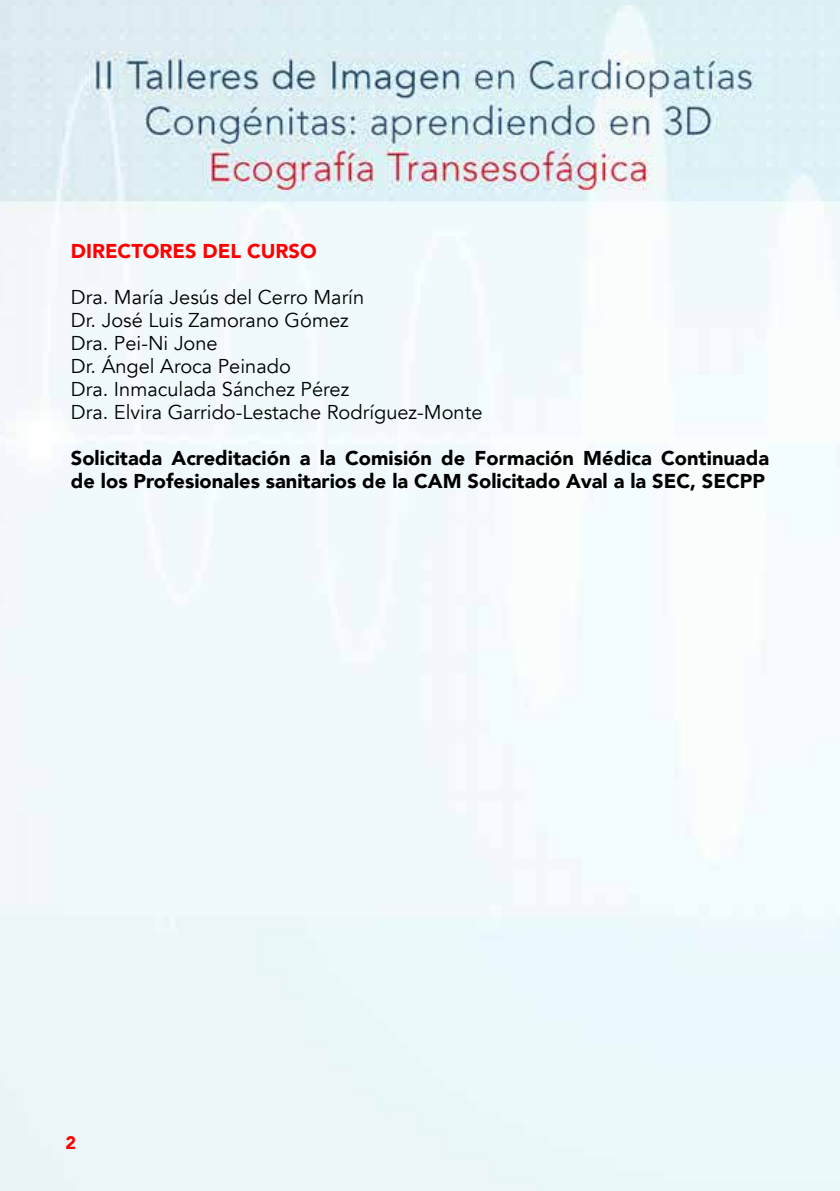
<style>
.page{position:relative;width:840px;height:1191px;background:#fff}
.page>*{position:absolute;margin:0;border:0;box-sizing:border-box;transform-origin:0 0}
.t1{font:20px/23px "Avenir";color:#000}
.t2{font:900 20px/23px "Avenir";color:#000}
.t3{font:900 20px "Avenir";color:#f00}
.t4{font:900 18px "Avenir";color:#f00}
</style>
<div class="page">
<img style="left:0;top:0;width:839px;height:1191px">
<p class="t3" style="left:71px;top:234px;width:247px">DIRECTORES DEL CURSO</p>
<p class="t1" style="left:71px;top:286px;width:413px">Dra. María Jesús del Cerro Marín<br>Dr. José Luis Zamorano Gómez<br>Dra. Pei-Ni Jone<br>Dr. Ángel Aroca Peinado<br>Dra. Inmaculada Sánchez Pérez<br>Dra. Elvira Garrido-Lestache Rodríguez-Monte</p>
<p class="t2" style="left:71px;top:446px;width:699px">Solicitada Acreditación a la Comisión de Formación Médica Continuada de los Profesionales sanitarios de la CAM Solicitado Aval a la SEC, SECPP</p>
<p class="t4" style="left:66px;top:1127px;width:12px">2</p>
</div>
